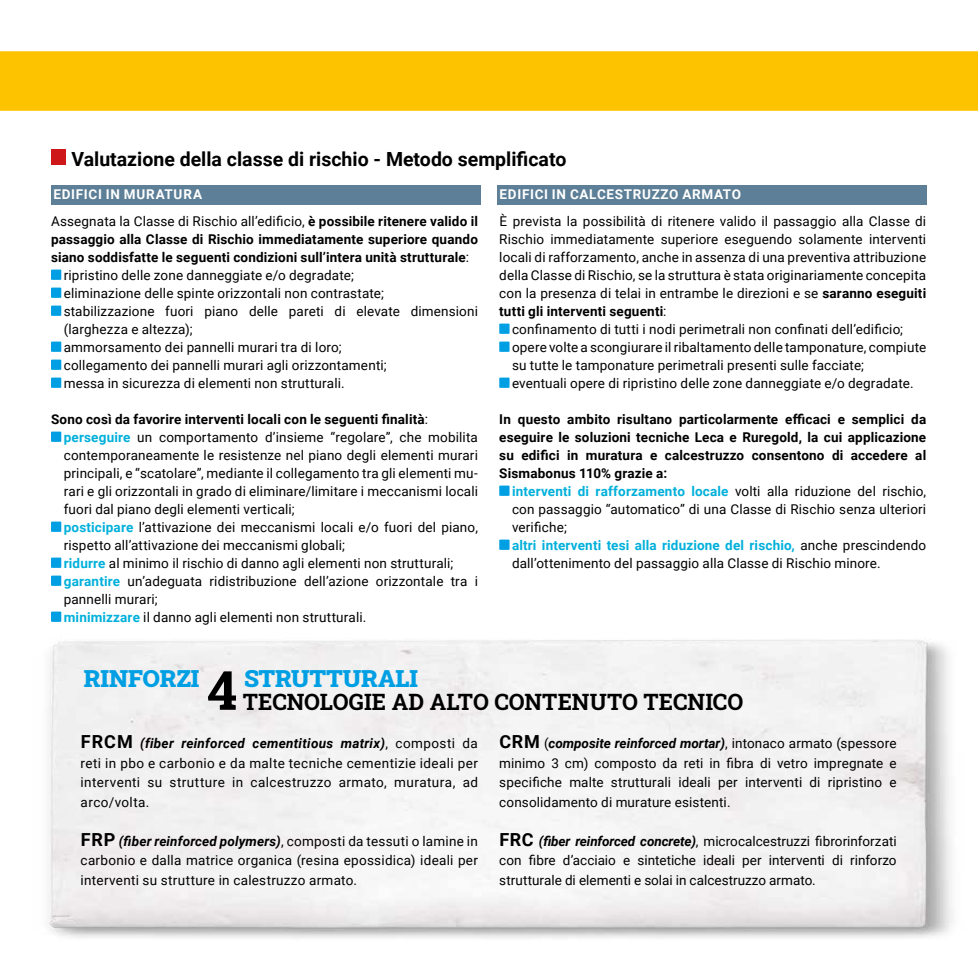
<style>
.page{position:relative;width:978px;height:978px;background:#fff}
.page>*{position:absolute;margin:0;border:0;box-sizing:border-box;transform-origin:0 0}
.t1{font:54px "Roboto Slab";color:#000}
.t2{font:24px "Roboto Slab";color:#009fe3}
.t3{font:22.5px "Roboto Slab";color:#000}
.t4{font:700 19.5px "Roboto";color:#000}
.t5{font:13.5px/18px "Roboto";letter-spacing:.01em;color:#000;text-align:justify}
.t6{font:700 13.5px/18px "Roboto";letter-spacing:.015em;color:#000;text-align:justify}
.t7{font:700 13.5px "Roboto";letter-spacing:.05em;color:#fff}
.s1{font-weight:700;color:#fff}
.s2{font-weight:700}
.s3{font-weight:400}
.s4{font-weight:700;color:#00b0db}
.s5{font-weight:700;font-size:18px}
.s6{font-weight:700;font-style:italic}
</style>
<div class="page">
<div style="left:51px;top:185px;width:429px;height:20px;background:#5d7f97"></div>
<div style="left:497px;top:185px;width:430px;height:20px;background:#5d7f97"></div>
<div style="left:51px;top:270px;width:10px;height:10px;background:#009fe3"></div>
<div style="left:51px;top:288px;width:10px;height:10px;background:#009fe3"></div>
<div style="left:51px;top:306px;width:10px;height:10px;background:#009fe3"></div>
<div style="left:51px;top:342px;width:10px;height:10px;background:#009fe3"></div>
<div style="left:51px;top:360px;width:10px;height:10px;background:#009fe3"></div>
<div style="left:51px;top:378px;width:10px;height:10px;background:#009fe3"></div>
<div style="left:51px;top:432px;width:10px;height:10px;background:#009fe3"></div>
<div style="left:51px;top:522px;width:10px;height:10px;background:#009fe3"></div>
<div style="left:51px;top:558px;width:10px;height:10px;background:#009fe3"></div>
<div style="left:51px;top:576px;width:10px;height:10px;background:#009fe3"></div>
<div style="left:51px;top:612px;width:10px;height:10px;background:#009fe3"></div>
<div style="left:499px;top:324px;width:11px;height:10px;background:#009fe3"></div>
<div style="left:499px;top:342px;width:11px;height:10px;background:#009fe3"></div>
<div style="left:499px;top:378px;width:11px;height:10px;background:#009fe3"></div>
<div style="left:499px;top:486px;width:11px;height:10px;background:#009fe3"></div>
<div style="left:499px;top:540px;width:11px;height:10px;background:#009fe3"></div>
<div style="left:0;top:51px;width:978px;height:60px;background:#fdc300"></div>
<div style="left:51px;top:149px;width:14px;height:15px;background:#cd1719"></div>
<h3 class="t4" style="left:71px;top:145px;width:497px">Valutazione della classe di rischio - Metodo semplificato</h3>
<p class="t5" style="left:51px;top:181px;width:428px;line-height:26.5px"><span class="s1">EDIFICI IN MURATURA<br></span>Assegnata la Classe di Rischio all’edificio, <span class="s2">è possibile ritenere valido il</span></p>
<p class="t6" style="left:51px;top:230px;width:428px">passaggio alla Classe di Rischio immediatamente superiore quando</p>
<p class="t6" style="left:51px;top:248px;width:420px">siano soddisfatte le seguenti condizioni sull’intera unità strutturale<span class="s3">:</span></p>
<p class="t5" style="left:64px;top:266px;width:292px">ripristino delle zone danneggiate e/o degradate;</p>
<p class="t5" style="left:64px;top:284px;width:322px">eliminazione delle spinte orizzontali non contrastate;</p>
<p class="t5" style="left:64px;top:302px;width:416px">stabilizzazione fuori piano delle pareti di elevate dimensioni</p>
<p class="t5" style="left:64px;top:320px;width:131px">(larghezza e altezza);</p>
<p class="t5" style="left:64px;top:338px;width:279px">ammorsamento dei pannelli murari tra di loro;</p>
<p class="t5" style="left:64px;top:356px;width:324px">collegamento dei pannelli murari agli orizzontamenti;</p>
<p class="t5" style="left:64px;top:374px;width:282px">messa in sicurezza di elementi non strutturali.</p>
<p class="t5" style="left:64px;top:410px;width:416px;text-align:left;text-indent:-13px"><span class="s2">Sono così da favorire interventi locali con le seguenti finalità</span>: <span class="s4">perseguire</span> un comportamento d’insieme “regolare”, che mobilita contemporaneamente le resistenze nel piano degli elementi murari principali, e “scatolare”, mediante il collegamento tra gli elementi mu&shy;rari e gli orizzontali in grado di eliminare/limitare i meccanismi locali fuori dal piano degli elementi verticali;<br><span class="s4">posticipare</span> l’attivazione dei meccanismi locali e/o fuori del piano, rispetto all’attivazione dei meccanismi globali;<br><span class="s4">ridurre</span> al minimo il rischio di danno agli elementi non strutturali; <span class="s4">garantire</span> un’adeguata ridistribuzione dell’azione orizzontale tra i pannelli murari;<br><span class="s4">minimizzare</span> il danno agli elementi non strutturali.</p>
<p class="t7" style="left:499px;top:185px;width:243px">EDIFICI IN CALCESTRUZZO ARMATO</p>
<p class="t5" style="left:499px;top:212px;width:428px">È prevista la possibilità di ritenere valido il passaggio alla Classe di</p>
<p class="t5" style="left:499px;top:230px;width:428px">Rischio immediatamente superiore eseguendo solamente interventi</p>
<p class="t5" style="left:499px;top:248px;width:428px">locali di rafforzamento, anche in assenza di una preventiva attribuzione</p>
<p class="t5" style="left:499px;top:266px;width:428px">della Classe di Rischio, se la struttura è stata originariamente concepita</p>
<p class="t5" style="left:499px;top:284px;width:428px">con la presenza di telai in entrambe le direzioni e se <span class="s2">saranno eseguiti</span></p>
<p class="t6" style="left:499px;top:302px;width:169px">tutti gli interventi seguenti<span class="s3">:</span></p>
<p class="t5" style="left:512px;top:320px;width:393px">confinamento di tutti i nodi perimetrali non confinati dell’edificio;</p>
<p class="t5" style="left:512px;top:338px;width:416px">opere volte a scongiurare il ribaltamento delle tamponature, compiute</p>
<p class="t5" style="left:512px;top:356px;width:354px">su tutte le tamponature perimetrali presenti sulle facciate;</p>
<p class="t5" style="left:512px;top:374px;width:403px">eventuali opere di ripristino delle zone danneggiate e/o degradate.</p>
<p class="t6" style="left:499px;top:410px;width:429px">In questo ambito risultano particolarmente efficaci e semplici da eseguire le soluzioni tecniche Leca e Ruregold, la cui applicazione su edifici in muratura e calcestruzzo consentono di accedere al Sismabonus 110% grazie a:</p>
<p class="t5" style="left:512px;top:482px;width:416px;text-align:left"><span class="s4">interventi di rafforzamento locale</span> volti alla riduzione del rischio, con passaggio “automatico” di una Classe di Rischio senza ulteriori verifiche;<br><span class="s4">altri interventi tesi alla riduzione del rischio,</span> anche prescindendo dall’ottenimento del passaggio alla Classe di Rischio minore.</p>
<h2 class="t2" style="left:84px;top:662px;width:117px">RINFORZI</h2>
<h2 class="t2" style="left:244px;top:662px;width:176px">STRUTTURALI</h2>
<h1 class="t1" style="left:207px;top:653px;width:32px">4</h1>
<h3 class="t3" style="left:243px;top:686px;width:502px">TECNOLOGIE AD ALTO CONTENUTO TECNICO</h3>
<p class="t5" style="left:81px;top:733px;width:399px;line-height:19.5px"><span class="s5">FRCM</span> <span class="s6">(fiber reinforced cementitious matrix)</span>, composti da reti in pbo e carbonio e da malte tecniche cementizie ideali per interventi su strutture in calcestruzzo armato, muratura, ad arco/volta.</p>
<p class="t5" style="left:81px;top:830px;width:399px;line-height:19.5px"><span class="s5">FRP</span> <span class="s6">(fiber reinforced polymers)</span>, composti da tessuti o lamine in carbonio e dalla matrice organica (resina epossidica) ideali per interventi su strutture in calestruzzo armato.</p>
<p class="t5" style="left:499px;top:733px;width:399px;line-height:19.5px"><span class="s5">CRM</span> (<span class="s6">composite reinforced mortar)</span>, intonaco armato (spessore minimo 3 cm) composto da reti in fibra di vetro impregnate e specifiche malte strutturali ideali per interventi di ripristino e consolidamento di murature esistenti.</p>
<p class="t5" style="left:499px;top:830px;width:399px;line-height:19.5px"><span class="s5">FRC</span> <span class="s6">(fiber reinforced concrete)</span>, microcalcestruzzi fibrorinforzati con fibre d’acciaio e sintetiche ideali per interventi di rinforzo strutturale di elementi e solai in calcestruzzo armato.</p>
</div>
